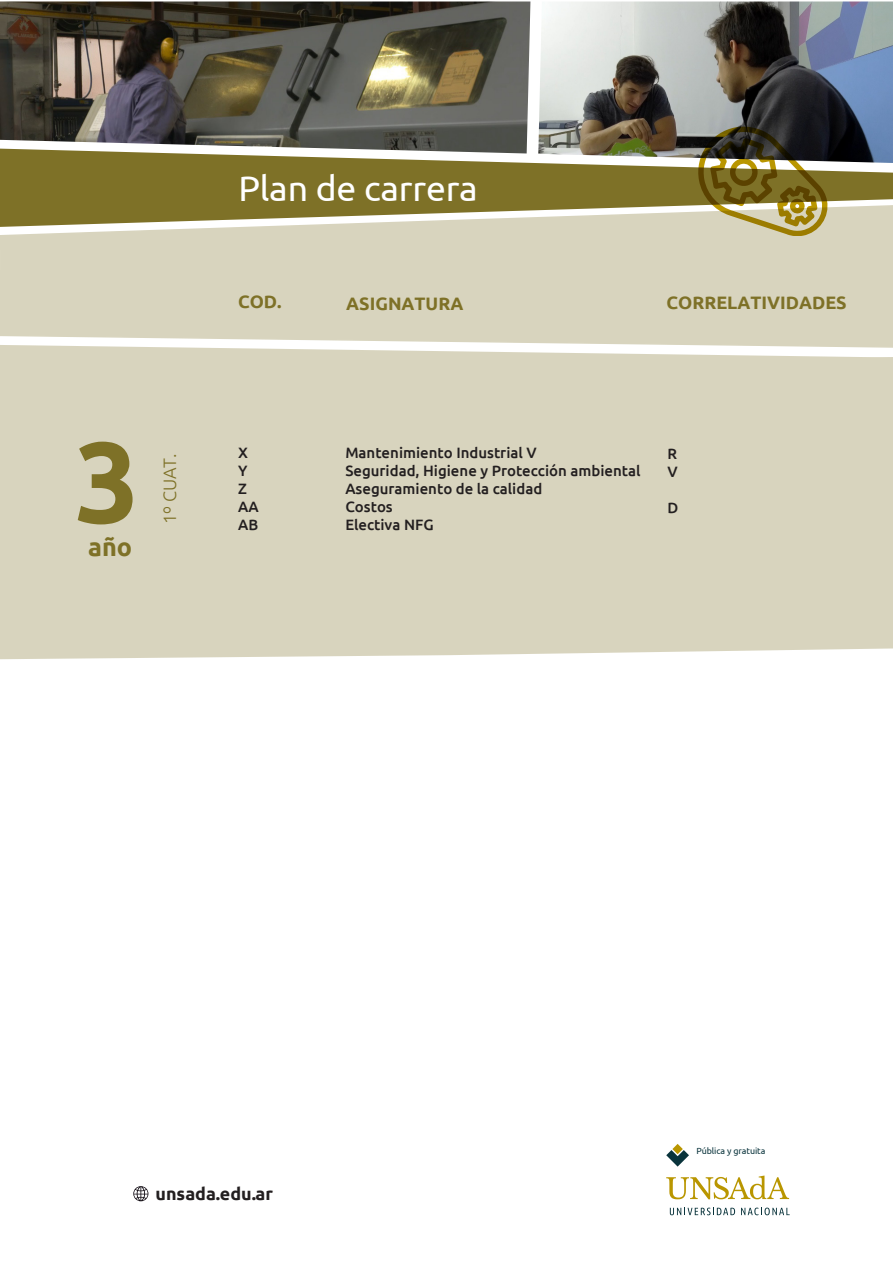
<style>
.page{position:relative;width:893px;height:1263px;background:#fff}
.page>*{position:absolute;margin:0;border:0;box-sizing:border-box;transform-origin:0 0}
.t1{font:700 114.45px "Ubuntu";color:#7e7127}
.t2{font:35.55px "Ubuntu";letter-spacing:-.005em;color:#fff}
.t3{font:700 25.2px "Ubuntu";color:#7e7127}
.t4{font:700 18px "Ubuntu";color:#7e7127}
.t5{font:300 18px "Ubuntu";letter-spacing:-.005em;color:#7e7127}
.t6{font:700 17.4px "Ubuntu";color:#231f20}
.t7{font:500 15px/18px "Ubuntu";color:#231f20}
.t8{font:8.85px "Ubuntu";letter-spacing:-.005em;color:#0a343c}
</style>
<div class="page">
<div style="left:0;top:348px;width:893px;height:311px;background:#d8d4be"></div>
<div style="left:0;top:356px;width:893px;height:131px;background:#d8d4be"></div>
<svg style="left:666px;top:1175px;width:123px;height:24px"></svg>
<svg style="left:666px;top:1144px;width:23px;height:22px"></svg>
<svg style="left:670px;top:1207px;width:65px;height:8px"></svg>
<svg style="left:741px;top:1207px;width:49px;height:8px"></svg>
<svg style="left:133px;top:1186px;width:15px;height:15px"></svg>
<img style="left:538px;top:2px;width:355px;height:147px">
<img style="left:0;top:2px;width:530px;height:147px">
<svg style="left:0;top:149px;width:893px;height:56px;background:#8d8346"></svg>
<svg style="left:0;top:205px;width:893px;height:143px;background:#d5d1b9"></svg>
<svg style="left:694px;top:125px;width:136px;height:111px;background:#82784d"></svg>
<h1 class="t1" style="left:75px;top:413px;width:66px">3</h1>
<h3 class="t3" style="left:88px;top:532px;width:45px">año</h3>
<p class="t5" style="left:159px;top:524px;width:72px;rotate:-90deg">1º CUAT.</p>
<h2 class="t2" style="left:238px;top:167px;width:241px">Plan de carrera</h2>
<p class="t4" style="left:238px;top:290px;width:45px">COD.</p>
<p class="t4" style="left:346px;top:292px;width:119px">ASIGNATURA</p>
<p class="t4" style="left:666px;top:292px;width:182px">CORRELATIVIDADES</p>
<p class="t7" style="left:238px;top:443px;width:22px">X<br>Y<br>Z<br>AA<br>AB</p>
<p class="t7" style="left:345px;top:443px;width:297px">Mantenimiento Industrial V<br>Seguridad, Higiene y Protección ambiental<br>Aseguramiento de la calidad<br>Costos<br>Electiva NFG</p>
<p class="t7" style="left:667px;top:445px;width:12px">R<br>V</p>
<p class="t7" style="left:667px;top:499px;width:12px">D</p>
<p class="t6" style="left:156px;top:1183px;width:119px">unsada.edu.ar</p>
<p class="t8" style="left:696px;top:1146px;width:71px">Pública y gratuita</p>
</div>
